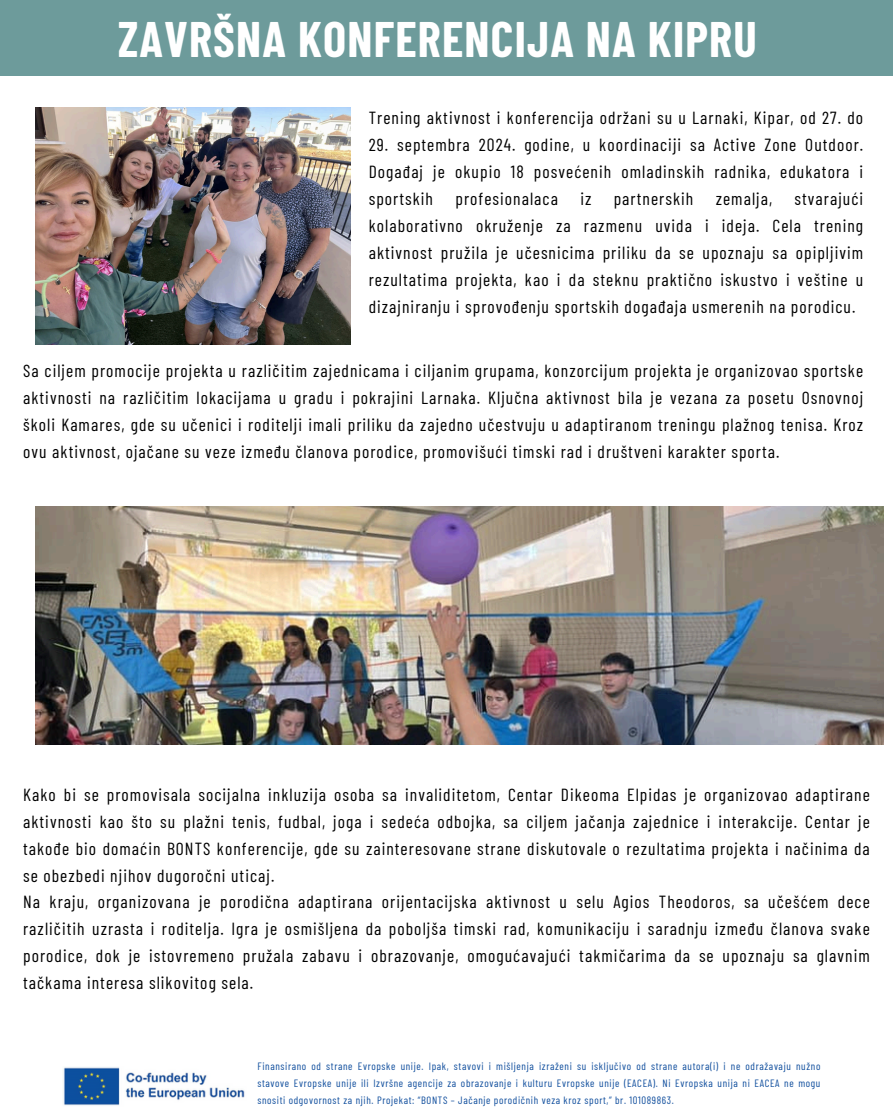
<style>
.page{position:relative;width:893px;height:1116px;background:#fff}
.page>*{position:absolute;margin:0;border:0;box-sizing:border-box;transform-origin:0 0}
.t1{font:700 48.75px "Barlow Condensed";letter-spacing:.025em;color:#fff}
.t2{font:17.55px/27px "Barlow Condensed";letter-spacing:.06em;color:#000;text-align:justify}
.t3{font:10.65px/16.8px "Barlow Condensed";letter-spacing:.06em;color:#104e9d;text-align:justify}
</style>
<div class="page">
<div style="left:0;top:0;width:892px;height:75px;background:#6d9b9b"></div>
<img style="left:63px;top:1067px;width:182px;height:39px">
<img style="left:35px;top:108px;width:315px;height:236px">
<img style="left:35px;top:507px;width:848px;height:237px">
<h2 class="t1" style="left:118px;top:8px;width:640px">ZAVRŠNA KONFERENCIJA NA KIPRU</h2>
<h2 class="t2" style="left:368px;top:103px;width:496px">Trening aktivnost i konferencija održani su u Larnaki, Kipar, od 27. do</h2>
<h2 class="t2" style="left:368px;top:130px;width:496px">29. septembra 2024. godine, u koordinaciji sa Active Zone Outdoor.<br>Događaj je okupio 18 posvećenih omladinskih radnika, edukatora i sportskih</h2>
<h2 class="t2" style="left:368px;top:184px;width:496px;text-indent:425px">stvarajući kolaborativno okruženje za razmenu uvida i ideja. Cela trening aktivnost pružila je učesnicima priliku da se upoznaju sa opipljivim rezultatima projekta, kao i da steknu praktično iskustvo i veštine u dizajniranju i sprovođenju sportskih događaja usmerenih na porodicu.</h2>
<h2 class="t2" style="left:455px;top:184px;width:104px">profesionalaca</h2>
<h2 class="t2" style="left:580px;top:184px;width:13px">iz</h2>
<h2 class="t2" style="left:613px;top:184px;width:81px">partnerskih</h2>
<h2 class="t2" style="left:715px;top:184px;width:58px">zemalja,</h2>
<h2 class="t2" style="left:23px;top:356px;width:841px">Sa ciljem promocije projekta u različitim zajednicama i ciljanim grupama, konzorcijum projekta je organizovao sportske aktivnosti na različitim lokacijama u gradu i pokrajini Larnaka. Ključna aktivnost bila je vezana za posetu Osnovnoj školi Kamares, gde su učenici i roditelji imali priliku da zajedno učestvuju u adaptiranom treningu plažnog tenisa. Kroz ovu aktivnost, ojačane su veze između članova porodice, promovišući timski rad i društveni karakter sporta.</h2>
<p class="t2" style="left:23px;top:780px;width:847px">Kako bi se promovisala socijalna inkluzija osoba sa invaliditetom, Centar Dikeoma Elpidas je organizovao adaptirane aktivnosti kao što su plažni tenis, fudbal, joga i sedeća odbojka, sa ciljem jačanja zajednice i interakcije. Centar je takođe bio domaćin BONTS konferencije, gde su zainteresovane strane diskutovale o rezultatima projekta i načinima da se obezbedi njihov dugoročni uticaj.</p>
<p class="t2" style="left:23px;top:887px;width:847px">Na kraju, organizovana je porodična adaptirana orijentacijska aktivnost u selu Agios Theodoros, sa učešćem dece različitih uzrasta i roditelja. Igra je osmišljena da poboljša timski rad, komunikaciju i saradnju između članova svake porodice, dok je istovremeno pružala zabavu i obrazovanje, omogućavajući takmičarima da se upoznaju sa glavnim tačkama interesa slikovitog sela.</p>
<p class="t3" style="left:257px;top:1057px;width:564px">Finansirano od strane Evropske unije. Ipak, stavovi i mišljenja izraženi su isključivo od strane autora(i) i ne odražavaju nužno stavove Evropske unije ili Izvršne agencije za obrazovanje i kulturu Evropske unije (EACEA). Ni Evropska unija ni EACEA ne mogu snositi odgovornost za njih. Projekat: “BONTS – Jačanje porodičnih veza kroz sport,” br. 101089863.</p>
</div>
